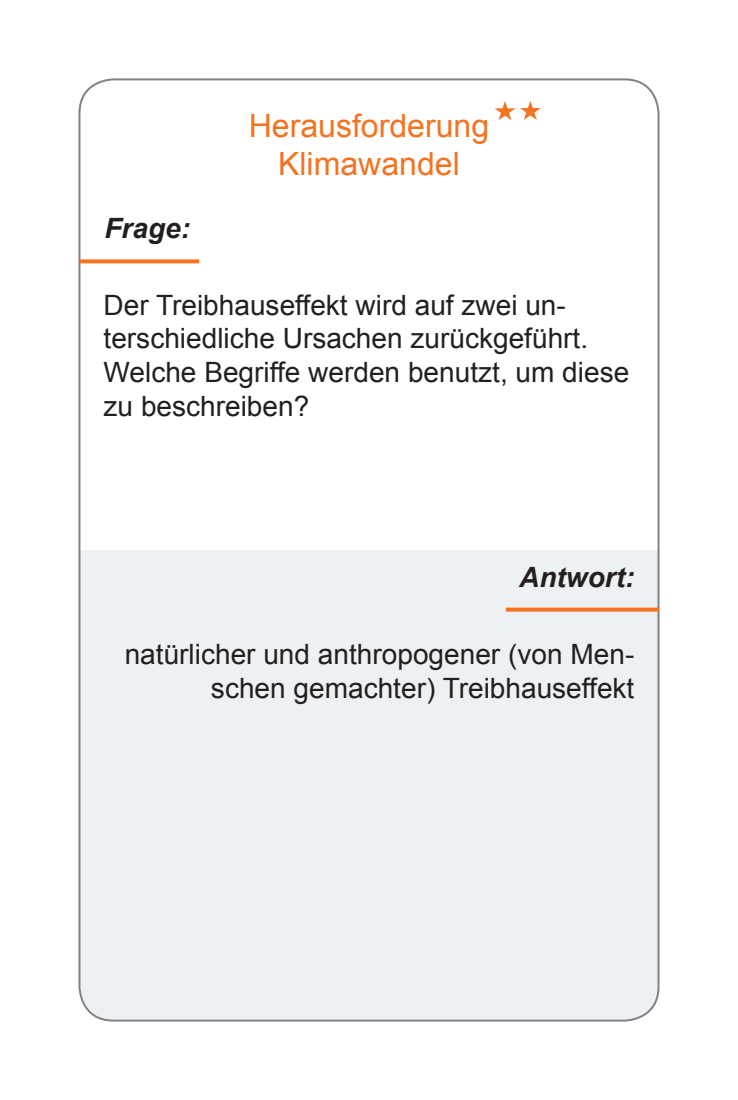
<style>
.page{position:relative;width:738px;height:1100px;background:#fff}
.page>*{position:absolute;margin:0;border:0;box-sizing:border-box;transform-origin:0 0}
.t1{font:32px "Arial";color:#f47321}
.t2{font:28px/33.6px "Arial";color:#231f20}
.t3{font:italic 700 28px "Arial";color:#231f20}
</style>
<div class="page">
<div style="left:81px;top:550px;width:577px;height:470px;background:#edf1f3"></div>
<svg style="left:494px;top:101px;width:46px;height:19px"></svg>
<svg style="left:505px;top:608px;width:153px;height:4px"></svg>
<svg style="left:80px;top:259px;width:119px;height:4px"></svg>
<p class="t3" style="left:104px;top:210px;width:87px">Frage:</p>
<p class="t1" style="left:248px;top:104px;width:242px">Herausforderung</p>
<p class="t1" style="left:278px;top:143px;width:183px">Klimawandel</p>
<p class="t2" style="left:103px;top:288px;width:527px">Der Treibhauseffekt wird auf zwei un&shy;terschiedliche Ursachen zurückgeführt.<br>Welche Begriffe werden benutzt, um diese zu beschreiben?</p>
<p class="t3" style="left:518px;top:559px;width:117px">Antwort:</p>
<p class="t2" style="left:125px;top:638px;width:511px;text-align:right">natürlicher und anthropogener (von Men&shy;schen gemachter) Treibhauseffekt</p>
</div>
